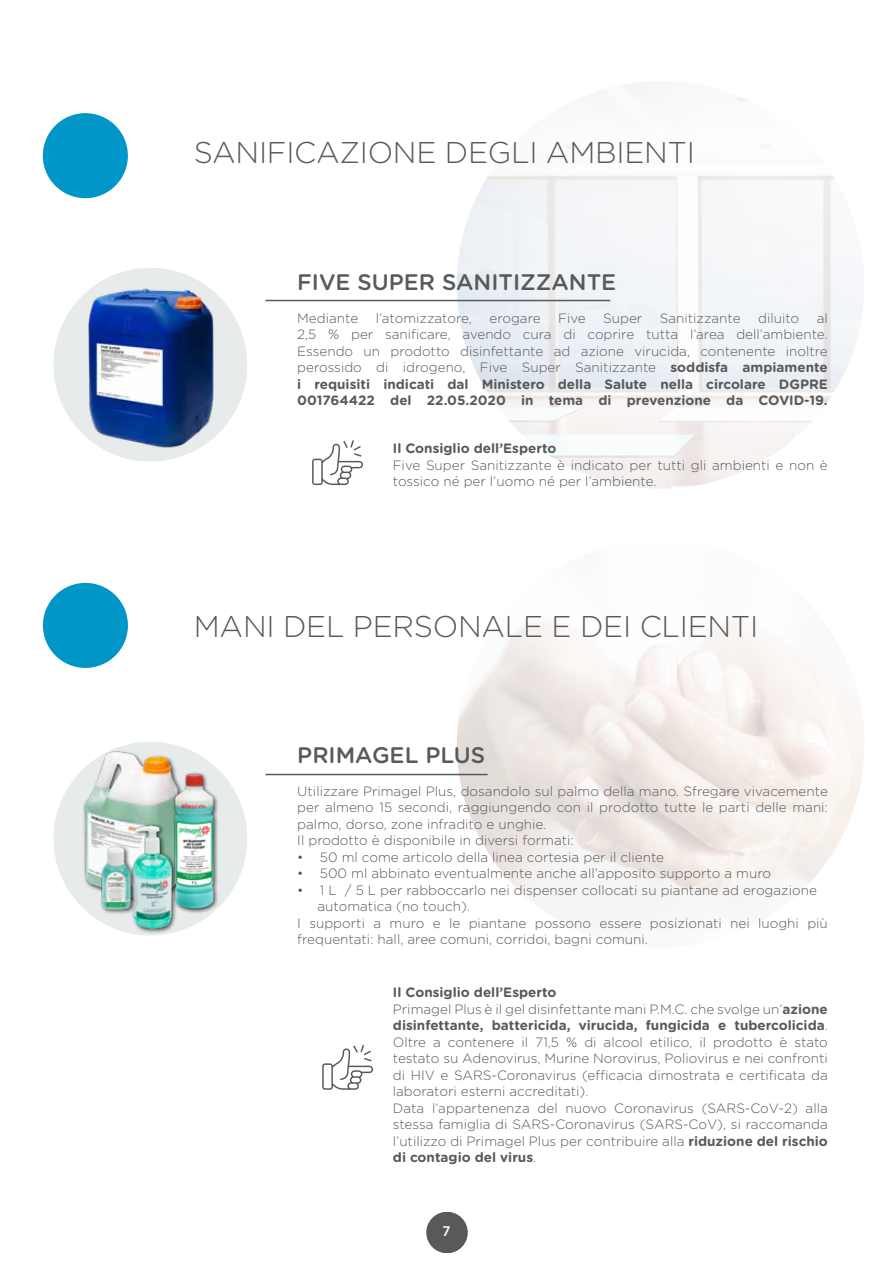
<style>
.page{position:relative;width:893px;height:1263px;background:#fff}
.page>*{position:absolute;margin:0;border:0;box-sizing:border-box;transform-origin:0 0}
.t1{font:300 30px "Gotham Rounded";letter-spacing:-.01em;color:#58595b}
.t2{font:500 22.5px "Gotham Rounded";color:#58595b}
.t3{font:600 15px "Myriad Pro";color:#fff}
.t4{font:300 13.5px/16.5px "Gotham Rounded";color:#58595b}
.t5{font:700 13.5px "Gotham Rounded";color:#58595b}
.s1{font-weight:700}
</style>
<div class="page">
<svg style="left:427px;top:1212px;width:41px;height:41px"></svg>
<div style="left:426px;top:1212px;width:41px;height:41px;background:#58595b;border-radius:50%"></div>
<div style="left:53px;top:268px;width:194px;height:193px;background:#e8ebeb;border-radius:50%"></div>
<hr style="left:265px;top:300px;width:345px;height:1px;background:#58595b">
<div style="left:43px;top:113px;width:85px;height:85px;background:#0096c8;border-radius:50%"></div>
<div style="left:54px;top:742px;width:193px;height:193px;background:#e8ebeb;border-radius:50%"></div>
<hr style="left:266px;top:774px;width:222px;height:1px;background:#58595b">
<div style="left:43px;top:583px;width:85px;height:85px;background:#0096c8;border-radius:50%"></div>
<img style="left:71px;top:746px;width:115px;height:160px">
<img style="left:168px;top:764px;width:57px;height:153px">
<div style="left:131px;top:822px;width:47px;height:112px;background:#000;opacity:.75"></div>
<img style="left:129px;top:819px;width:47px;height:112px">
<img style="left:81px;top:820px;width:62px;height:96px">
<svg style="left:312px;top:440px;width:51px;height:45px"></svg>
<svg style="left:322px;top:1045px;width:51px;height:45px"></svg>
<img style="left:62px;top:278px;width:179px;height:179px">
<h1 class="t1" style="left:194px;top:132px;width:503px">SANIFICAZIONE DEGLI AMBIENTI</h1>
<h2 class="t2" style="left:297px;top:266px;width:321px">FIVE SUPER SANITIZZANTE</h2>
<p class="t4" style="left:297px;top:309px;width:62px">Mediante</p>
<p class="t4" style="left:376px;top:309px;width:98px">l’atomizzatore,</p>
<p class="t4" style="left:489px;top:309px;width:53px">erogare</p>
<p class="t4" style="left:558px;top:309px;width:29px">Five</p>
<p class="t4" style="left:603px;top:309px;width:41px">Super</p>
<p class="t4" style="left:660px;top:309px;width:82px">Sanitizzante</p>
<p class="t4" style="left:758px;top:309px;width:43px">diluito</p>
<p class="t4" style="left:297px;top:309px;width:532px;text-align:justify;text-indent:519px">al 2,5 % per sanificare, avendo cura di coprire tutta l’area dell’ambiente.<br>Essendo un prodotto disinfettante ad azione virucida, contenente inoltre perossido di idrogeno, Five Super Sanitizzante <span class="s1">soddisfa ampiamente i requisiti indicati dal Ministero della Salute nella circolare DGPRE 001764422 del 22.05.2020 in tema di prevenzione da COVID-19.</span></p>
<p class="t5" style="left:393px;top:438px;width:165px">Il Consiglio dell’Esperto</p>
<p class="t4" style="left:393px;top:456px;width:437px">Five Super Sanitizzante è indicato per tutti gli ambienti e non è tossico né per l’uomo né per l’ambiente.</p>
<h1 class="t1" style="left:194px;top:606px;width:566px">MANI DEL PERSONALE E DEI CLIENTI</h1>
<h2 class="t2" style="left:297px;top:739px;width:190px">PRIMAGEL PLUS</h2>
<p class="t4" style="left:297px;top:782px;width:532px">Utilizzare Primagel Plus, dosandolo sul palmo della mano. Sfregare vivacemente per almeno 15 secondi, raggiungendo con il prodotto tutte le parti delle mani: palmo, dorso, zone infradito e unghie.<br>Il prodotto è disponibile in diversi formati:</p>
<p class="t4" style="left:297px;top:848px;width:368px">• 50 ml come articolo della linea cortesia per il cliente</p>
<p class="t4" style="left:297px;top:865px;width:475px">• 500 ml abbinato eventualmente anche all’apposito supporto a muro</p>
<p class="t4" style="left:297px;top:881px;width:521px">• 1 L / 5 L per rabboccarlo nei dispenser collocati su piantane ad erogazione</p>
<p class="t4" style="left:318px;top:898px;width:154px">automatica (no touch).</p>
<p class="t4" style="left:297px;top:914px;width:532px">I supporti a muro e le piantane possono essere posizionati nei luoghi più</p>
<p class="t4" style="left:297px;top:931px;width:352px">frequentati: hall, aree comuni, corridoi, bagni comuni.</p>
<p class="t4" style="left:393px;top:984px;width:437px"><span class="s1">Il Consiglio dell’Esperto<br></span>Primagel Plus è il gel disinfettante mani P.M.C. che svolge un’<span class="s1">azione disinfettante, battericida, virucida, fungicida e tubercolicida</span>.<br>Oltre a contenere il 71,5 % di alcool etilico, il prodotto è stato testato su Adenovirus, Murine Norovirus, Poliovirus e nei confronti di HIV e SARS-Coronavirus (efficacia dimostrata e certificata da laboratori esterni accreditati).<br>Data l’appartenenza del nuovo Coronavirus (SARS-CoV-2) alla stessa famiglia di SARS-Coronavirus (SARS-CoV), si raccomanda l’utilizzo di Primagel Plus per contribuire alla <span class="s1">riduzione del rischio di contagio del virus</span>.</p>
<p class="t3" style="left:442px;top:1222px;width:10px">7</p>
</div>
